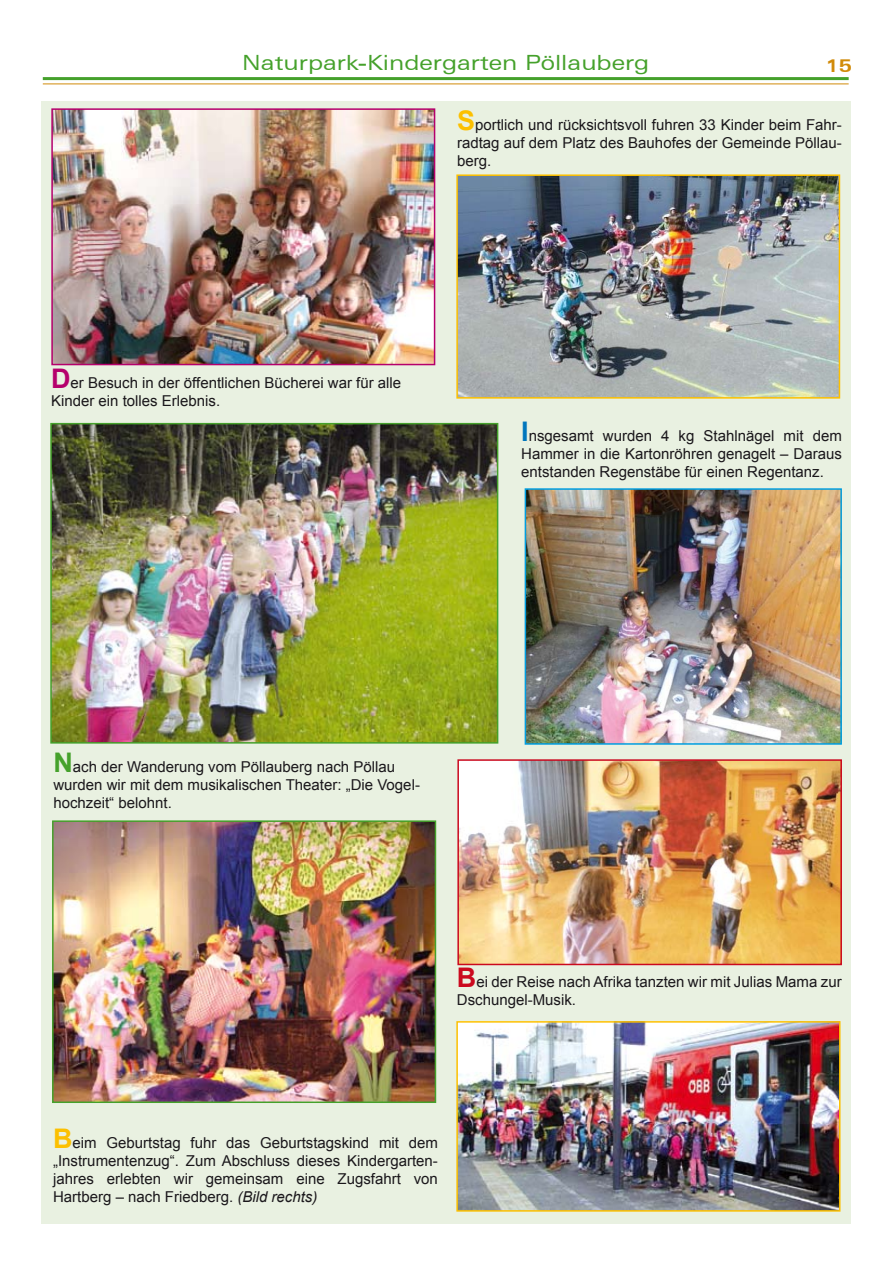
<style>
.page{position:relative;width:893px;height:1263px;background:#fff}
.page>*{position:absolute;margin:0;border:0;box-sizing:border-box;transform-origin:0 0}
.t1{font:expanded 21px "Zurich BT";color:#45a12b}
.t2{font:700 expanded 18px "Zurich BT";color:#d18b0a}
.t3{font:15px/18px "Arial";color:#1a171b}
.s1{font-weight:700;font-size:27px;color:#fcc000}
.s2{font-weight:700;font-size:27px;color:#b5006c}
.s3{font-weight:700;font-size:27px;color:#0076bd}
.s4{font-weight:700;font-size:27px;color:#45a12b}
.s5{font-weight:700;font-size:27px;color:#cb091e}
.s6{font-style:italic}
</style>
<div class="page">
<div style="left:42px;top:103px;width:807px;height:1120px;background:#e9f1e1"></div>
<hr style="left:43px;top:84px;width:806px;height:1px;background:#d18b0a">
<hr style="left:43px;top:77px;width:806px;height:3px;background:#45a12b">
<img style="left:54px;top:111px;width:378px;height:251px">
<div style="left:51px;top:108px;width:384px;height:257px;border:2px solid #b5006c"></div>
<img style="left:459px;top:177px;width:378px;height:219px">
<div style="left:456px;top:174px;width:384px;height:225px;border:2px solid #fcc000"></div>
<img style="left:55px;top:823px;width:378px;height:277px">
<div style="left:52px;top:820px;width:384px;height:283px;border:2px solid #45a12b"></div>
<img style="left:53px;top:426px;width:442px;height:315px">
<div style="left:50px;top:423px;width:448px;height:321px;border:2px solid #45a12b"></div>
<img style="left:528px;top:491px;width:311px;height:251px">
<div style="left:525px;top:488px;width:317px;height:257px;border:2px solid #009ee0"></div>
<img style="left:460px;top:762px;width:379px;height:200px">
<div style="left:457px;top:759px;width:385px;height:206px;border:2px solid #cb091e"></div>
<img style="left:459px;top:1024px;width:378px;height:184px">
<div style="left:456px;top:1021px;width:384px;height:190px;border:2px solid #fcc000"></div>
<h1 class="t1" style="left:242px;top:50px;width:409px">Naturpark-Kindergarten Pöllauberg</h1>
<p class="t2" style="left:825px;top:55px;width:28px">15</p>
<p class="t3" style="left:457px;top:116px;width:386px;text-align:justify"><span class="s1">S</span>portlich und rücksichtsvoll fuhren 33 Kinder beim Fahr&shy;radtag auf dem Platz des Bauhofes der Gemeinde Pöllau&shy;berg.</p>
<p class="t3" style="left:51px;top:374px;width:352px"><span class="s2">D</span>er Besuch in der öffentlichen Bücherei war für alle<br>Kinder ein tolles Erlebnis.</p>
<p class="t3" style="left:521px;top:427px;width:322px;text-align:justify"><span class="s3">I</span>nsgesamt wurden 4 kg Stahlnägel mit dem Hammer in die Kartonröhren genagelt – Daraus entstanden Regenstäbe für einen Regentanz.</p>
<p class="t3" style="left:53px;top:758px;width:368px"><span class="s4">N</span>ach der Wanderung vom Pöllauberg nach Pöllau wurden wir mit dem musikalischen Theater: „Die Vogel&shy;hochzeit“ belohnt.</p>
<p class="t3" style="left:457px;top:973px;width:386px"><span class="s5">B</span>ei der Reise nach Afrika tanzten wir mit Julias Mama zur<br>Dschungel-Musik.</p>
<p class="t3" style="left:53px;top:1134px;width:386px;text-align:justify"><span class="s1">B</span>eim Geburtstag fuhr das Geburtstagskind mit dem „Instrumentenzug“. Zum Abschluss dieses Kindergarten&shy;jahres erlebten wir gemeinsam eine Zugsfahrt von Hartberg – nach Friedberg. <span class="s6">(Bild rechts)</span></p>
</div>
